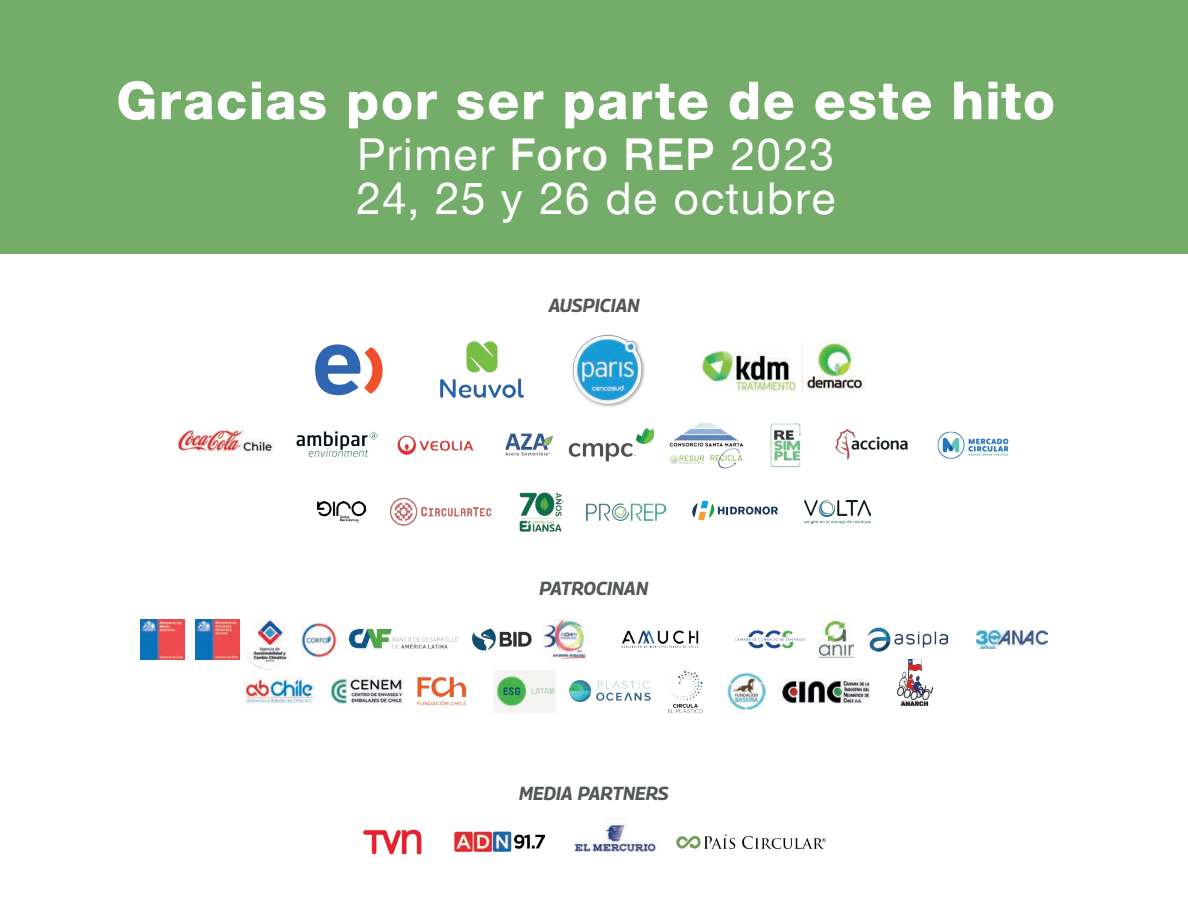
<style>
.page{position:relative;width:1188px;height:918px;background:#fff}
.page>*{position:absolute;margin:0;border:0;box-sizing:border-box;transform-origin:0 0}
.t1{font:56.25px "Nimbus San Nov D Heav";letter-spacing:.05em;color:#fff}
.t2{font:500 47.1px/43.7px "Nimbus San Nov D";letter-spacing:.05em;color:#fff}
.t3{font:italic 700 18.9px "Georama";color:#545758}
.s1{font-weight:600}
</style>
<div class="page">
<div style="left:0;top:0;width:1188px;height:254px;background:#74ac6a"></div>
<img style="left:698px;top:342px;width:167px;height:50px">
<img style="left:572px;top:334px;width:73px;height:62px">
<img style="left:440px;top:341px;width:84px;height:57px">
<svg style="left:315px;top:344px;width:68px;height:51px"></svg>
<img style="left:835px;top:429px;width:73px;height:31px">
<img style="left:505px;top:433px;width:48px;height:23px">
<img style="left:937px;top:431px;width:72px;height:28px">
<img style="left:770px;top:423px;width:32px;height:45px">
<img style="left:397px;top:435px;width:76px;height:19px">
<img style="left:296px;top:431px;width:82px;height:26px">
<img style="left:179px;top:429px;width:94px;height:26px">
<img style="left:568px;top:396px;width:87px;height:66px">
<img style="left:669px;top:423px;width:74px;height:46px">
<svg style="left:692px;top:501px;width:86px;height:19px"></svg>
<img style="left:804px;top:500px;width:66px;height:23px">
<img style="left:519px;top:492px;width:45px;height:40px">
<img style="left:389px;top:497px;width:103px;height:29px">
<img style="left:318px;top:502px;width:47px;height:20px">
<img style="left:587px;top:503px;width:79px;height:18px">
<img style="left:196px;top:620px;width:44px;height:40px">
<img style="left:140px;top:620px;width:44px;height:40px">
<img style="left:243px;top:619px;width:51px;height:50px;border-radius:25px">
<img style="left:301px;top:622px;width:36px;height:35px">
<img style="left:349px;top:629px;width:110px;height:20px">
<img style="left:472px;top:628px;width:60px;height:23px">
<img style="left:621px;top:630px;width:78px;height:18px">
<img style="left:735px;top:630px;width:70px;height:19px">
<img style="left:819px;top:622px;width:34px;height:36px">
<img style="left:868px;top:628px;width:79px;height:24px">
<img style="left:976px;top:631px;width:72px;height:17px">
<img style="left:544px;top:619px;width:44px;height:41px">
<img style="left:245px;top:678px;width:69px;height:26px">
<img style="left:417px;top:676px;width:52px;height:30px">
<img style="left:329px;top:676px;width:75px;height:29px">
<img style="left:570px;top:680px;width:82px;height:23px">
<img style="left:668px;top:671px;width:35px;height:42px">
<img style="left:779px;top:678px;width:91px;height:26px">
<img style="left:898px;top:660px;width:34px;height:39px">
<img style="left:900px;top:699px;width:29px;height:8px">
<svg style="left:901px;top:702px;width:27px;height:4px"></svg>
<img style="left:727px;top:672px;width:38px;height:38px">
<img style="left:493px;top:670px;width:63px;height:42px">
<img style="left:454px;top:831px;width:91px;height:20px">
<img style="left:574px;top:822px;width:86px;height:30px">
<img style="left:677px;top:834px;width:148px;height:14px">
<img style="left:363px;top:829px;width:59px;height:26px">
<p class="t1" style="left:117px;top:68px;width:939px">Gracias por ser parte de este hito</p>
<p class="t2" style="left:356px;top:133px;width:481px">Primer <span class="s1">Foro REP</span> 2023<br>24, 25 y 26 de octubre</p>
<p class="t3" style="left:549px;top:292px;width:92px">AUSPICIAN</p>
<p class="t3" style="left:540px;top:575px;width:110px">PATROCINAN</p>
<p class="t3" style="left:519px;top:780px;width:151px">MEDIA PARTNERS</p>
</div>
